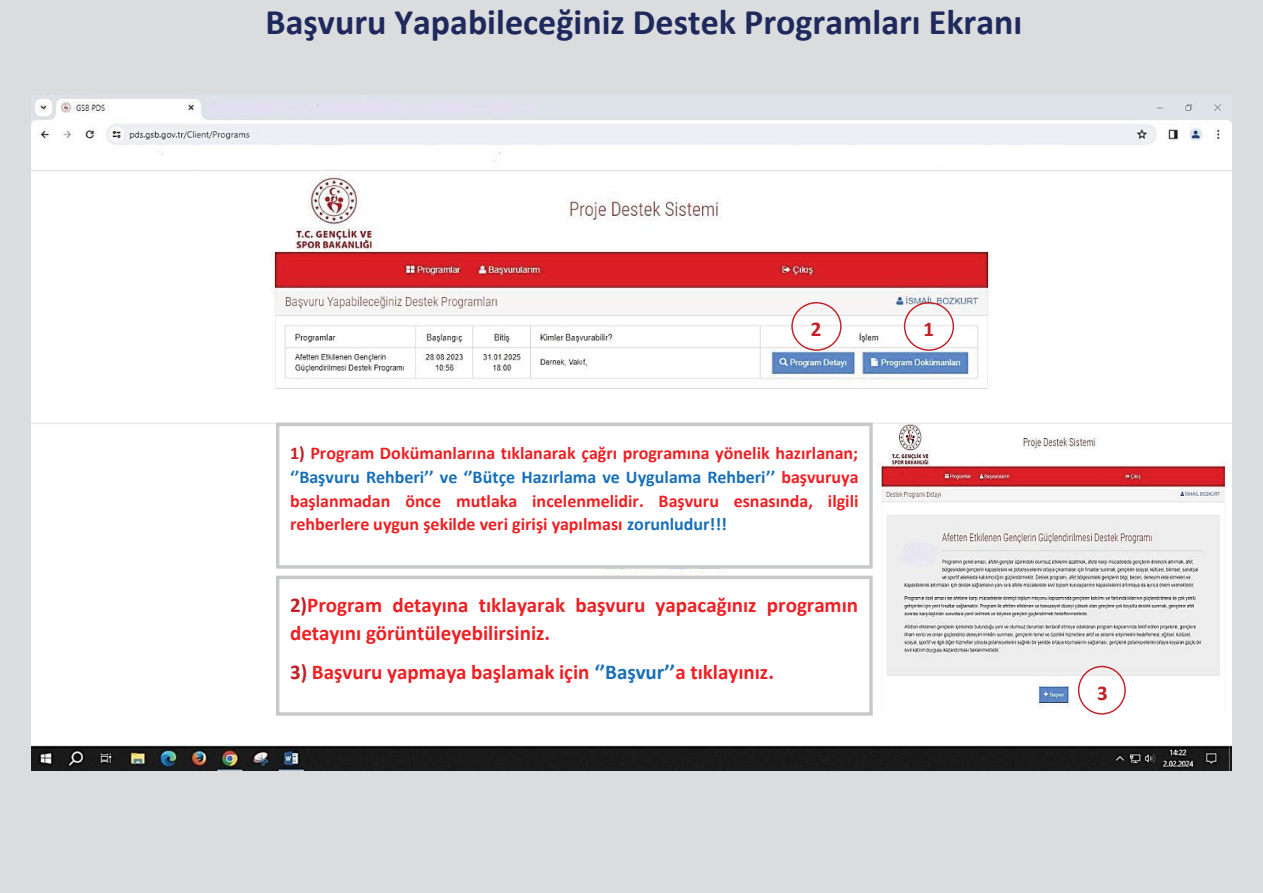
<style>
.page{position:relative;width:1263px;height:893px;background:#dbdcde}
.page>*{position:absolute;margin:0;border:0;box-sizing:border-box;transform-origin:0 0}
.t1{font:700 36px "Calibri";color:#1f295c}
.t2{font:700 21px/27.8px "Calibri";color:#ed2024}
.t3{font:700 21px "Calibri";color:#c02026}
.t4{font:700 18px/23.7px "Calibri";color:#ed2024;text-align:justify}
.s1{color:#c02026}
.s2{color:#1870b9}
</style>
<div class="page">
<img style="left:32px;top:95px;width:1199px;height:675px">
<div style="left:904px;top:302px;width:50px;height:49px;border:1px solid #c02026;border-radius:50%"></div>
<div style="left:278px;top:424px;width:593px;height:143px;background:#fff"></div>
<div style="left:276px;top:423px;width:597px;height:146px;border:3px solid #c6c8ca"></div>
<img style="left:878px;top:424px;width:349px;height:286px">
<div style="left:278px;top:577px;width:593px;height:137px;background:#fff"></div>
<div style="left:276px;top:576px;width:597px;height:140px;border:3px solid #c6c8ca"></div>
<div style="left:791px;top:302px;width:51px;height:49px;border:1px solid #c02026;border-radius:50%"></div>
<div style="left:1078px;top:666px;width:48px;height:49px;border:1px solid #c02026;border-radius:50%"></div>
<h1 class="t1" style="left:266px;top:-3px;width:758px">Başvuru Yapabileceğiniz Destek Programları Ekranı</h1>
<p class="t3" style="left:811px;top:314px;width:12px">2</p>
<p class="t4" style="left:290px;top:441px;width:570px"><span class="s1">1)</span> Program Dokümanlarına tıklanarak çağrı programına yönelik hazırlanan; <span class="s2">‘’Başvuru Rehberi’’ ve ‘’Bütçe Hazırlama ve Uygulama Rehberi’’</span> başvuruya başlanmadan önce mutlaka incelenmelidir. Başvuru esnasında, ilgili rehberlere uygun şekilde veri girişi yapılması <span class="s2">zorunludur!!!</span></p>
<p class="t2" style="left:290px;top:591px;width:569px"><span class="s1">2)</span>Program detayına tıklayarak başvuru yapacağınız programın detayını görüntüleyebilirsiniz.</p>
<p class="t2" style="left:290px;top:658px;width:485px"><span class="s1">3)</span> Başvuru yapmaya başlamak için <span class="s2">‘’Başvur’’</span>a tıklayınız.</p>
<p class="t3" style="left:923px;top:314px;width:12px">1</p>
<p class="t3" style="left:1097px;top:678px;width:12px">3</p>
</div>
